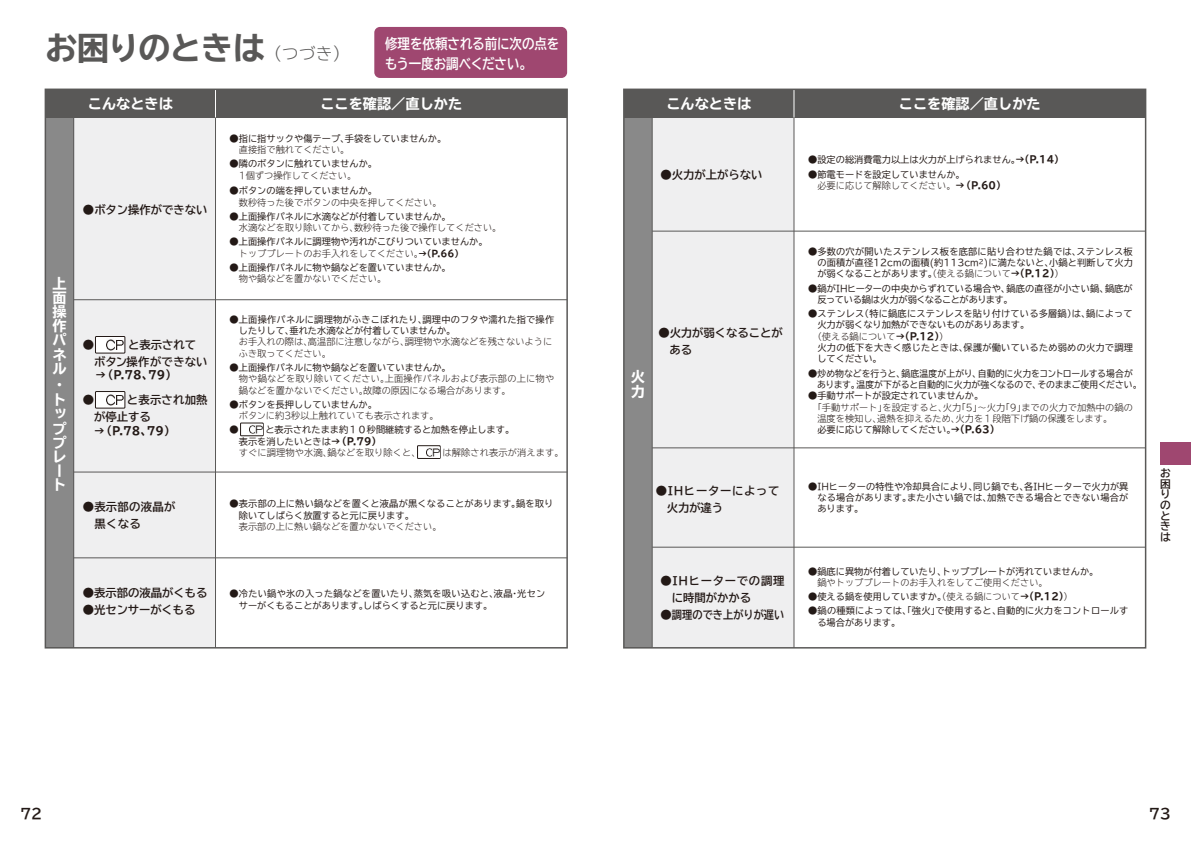
<style>
.page{position:relative;width:1191px;height:842px;background:#fff}
.page>*{position:absolute;margin:0;border:0;box-sizing:border-box;transform-origin:0 0}
.t1{font:700 expanded 31.9px "TBUD Go Std";letter-spacing:-.02em;color:#595857}
.t2{font:700 expanded 14.2px/14.2px "TBUD Go Std";color:#fff}
.t3{font:700 14.2px/19.8px "TBUD Go Std";color:#fff;scale:.88 1}
.t4{font:700 14.2px "TBUD Go Std";color:#231916}
.t5{font:700 11.3px/17px "TBUD Go Std";color:#231916}
.t6{font:700 11.3px/17px "TBUD Go Std";letter-spacing:.06em;color:#231916}
.t7{font:700 expanded 11.3px "TBUD Go Std";color:#231916;scale:.94 1}
.t8{font:700 11.3px/17px "TBUD Go Std";letter-spacing:.02em;color:#231916}
.t9{font:700 11.3px/17px "TBUD Go Std";letter-spacing:.025em;color:#231916}
.t10{font:700 11.3px "TBUD Go Std";color:#231916;scale:.9 1}
.t11{font:11.3px "TBUD Go Std";color:#231916}
.t12{font:700 10.6px/10.6px "TBUD Go Std";color:#231916}
.t13{font:9.2px/11.3px "TBUD Go Std";color:#231916}
.t14{font:300 9.2px/11.3px "TBUD Go Std Super";color:#231916}
.t15{font:9.2px/11.3px "TBUD Go Std";letter-spacing:.02em;color:#231916}
.t16{font:9.2px/11.3px "TBUD Go Std";letter-spacing:.025em;color:#231916}
.t17{font:300 9.2px/11.3px "TBUD Go Std Super";letter-spacing:.025em;color:#231916}
.s1{font-family:"TBUD Go Std Super";font-weight:300;font-stretch:normal;font-size:17px}
.s2{font-weight:400}
.s3{font-family:"TBUD Go Std";font-weight:700;font-stretch:expanded}
.s4{font-weight:700;font-stretch:expanded;font-size:9.9px}
.s5{font-family:"TBUD Go Std";font-weight:700;font-stretch:expanded;font-size:9.9px}
.s6{font-family:"TBUD Go Std Super";font-weight:300}
</style>
<div class="page">
<div style="left:1159px;top:442px;width:32px;height:23px;background:#9f4770"></div>
<div style="left:374px;top:27px;width:193px;height:51px;background:#9f4770;border-radius:6px"></div>
<div style="left:45px;top:118px;width:29px;height:530px;background:#898989"></div>
<div style="left:74px;top:118px;width:141px;height:530px;background:#efeff0"></div>
<div style="left:45px;top:89px;width:522px;height:29px;background:#595857"></div>
<svg style="left:215px;top:92px;width:1px;height:26px"></svg>
<div style="left:45px;top:89px;width:523px;height:559px;border:2px solid #595857"></div>
<hr style="left:73px;top:118px;width:1px;height:530px;background:#595857">
<hr style="left:215px;top:118px;width:1px;height:530px;background:#595857">
<hr style="left:74px;top:471px;width:493px;height:1px;background:#595857">
<hr style="left:74px;top:557px;width:493px;height:1px;background:#595857">
<hr style="left:74px;top:299px;width:493px;height:1px;background:#595857">
<div style="left:624px;top:118px;width:28px;height:530px;background:#898989"></div>
<div style="left:652px;top:118px;width:142px;height:530px;background:#efeff0"></div>
<div style="left:624px;top:89px;width:521px;height:29px;background:#595857"></div>
<svg style="left:793px;top:92px;width:1px;height:26px"></svg>
<div style="left:623px;top:89px;width:523px;height:559px;border:2px solid #595857"></div>
<hr style="left:651px;top:118px;width:1px;height:530px;background:#595857">
<hr style="left:793px;top:118px;width:1px;height:530px;background:#595857">
<hr style="left:652px;top:547px;width:493px;height:1px;background:#595857">
<hr style="left:652px;top:231px;width:493px;height:1px;background:#595857">
<hr style="left:652px;top:447px;width:493px;height:1px;background:#595857">
<div style="left:95px;top:336px;width:30px;height:17px;background:#fff"></div>
<div style="left:95px;top:336px;width:30px;height:17px;border:1px solid #231916"></div>
<svg style="left:107px;top:339px;width:8px;height:12px"></svg>
<img style="left:115px;top:338px;width:9px;height:14px">
<div style="left:95px;top:391px;width:30px;height:17px;background:#fff"></div>
<div style="left:95px;top:391px;width:30px;height:17px;border:1px solid #231916"></div>
<svg style="left:107px;top:394px;width:8px;height:12px"></svg>
<img style="left:115px;top:393px;width:9px;height:14px">
<div style="left:240px;top:423px;width:23px;height:13px;border:1px solid #231916"></div>
<svg style="left:249px;top:424px;width:13px;height:11px"></svg>
<div style="left:417px;top:445px;width:23px;height:14px;border:1px solid #231916"></div>
<svg style="left:426px;top:447px;width:13px;height:10px"></svg>
<h1 class="t1" style="left:45px;top:30px;width:306px">お困りのときは<span class="s1">（つづき）</span></h1>
<h2 class="t3" style="left:385px;top:34px;width:200px">修理を依頼される前に次の点をもう一度お調べください。</h2>
<h2 class="t2" style="left:88px;top:97px;width:87px">こんなときは</h2>
<h2 class="t2" style="left:320px;top:97px;width:143px">ここを確認／直しかた</h2>
<p class="t5" style="left:83px;top:201px;width:126px"><span class="s2">●</span>ボタン操作ができない</p>
<h2 class="t2" style="left:52px;top:277px;width:15px;text-align:justify">上面操作パネル</h2>
<h2 class="t2" style="left:52px;top:377px;width:14px;line-height:15.7px">・ト</h2>
<h2 class="t2" style="left:52px;top:407px;width:16px">ッププレート</h2>
<p class="t11" style="left:83px;top:336px;width:13px">●</p>
<p class="t5" style="left:94px;top:337px;width:115px;text-indent:34px">と表示されてボタン操作ができない</p>
<p class="t11" style="left:83px;top:391px;width:13px">●</p>
<p class="t7" style="left:96px;top:369px;width:87px">→（P.78、79）</p>
<p class="t8" style="left:83px;top:392px;width:126px;text-indent:44px">と表示され加熱　が停止する</p>
<p class="t7" style="left:94px;top:424px;width:87px">→（P.78、79）</p>
<p class="t9" style="left:95px;top:498px;width:82px;text-indent:-12px"><span class="s2">●</span>表示部の液晶が黒くなる</p>
<p class="t13" style="left:230px;top:133px;width:218px">●指に指サックや傷テープ、手袋をしていませんか。</p>
<p class="t14" style="left:239px;top:144px;width:112px">直接指で触れてください。</p>
<p class="t13" style="left:230px;top:158px;width:149px">●隣のボタンに触れていませんか。</p>
<p class="t14" style="left:239px;top:169px;width:119px">1個ずつ操作してください。</p>
<p class="t13" style="left:230px;top:185px;width:149px">●ボタンの端を押していませんか。</p>
<p class="t14" style="left:239px;top:196px;width:204px">数秒待った後でボタンの中央を押してください。</p>
<p class="t13" style="left:230px;top:211px;width:223px">●上面操作パネルに水滴などが付着していませんか。</p>
<p class="t14" style="left:239px;top:222px;width:264px">水滴などを取り除いてから、数秒待った後で操作してください。</p>
<p class="t13" style="left:230px;top:236px;width:259px">●上面操作パネルに調理物や汚れがこびりついていませんか。</p>
<p class="t14" style="left:239px;top:247px;width:226px">トッププレートのお手入れをしてください。<span class="s3">→（P.66）</span></p>
<p class="t13" style="left:230px;top:262px;width:223px">●上面操作パネルに物や鍋などを置いていませんか。</p>
<p class="t14" style="left:239px;top:273px;width:149px">物や鍋などを置かないでください。</p>
<p class="t16" style="left:239px;top:314px;width:317px;text-indent:-9px">●上面操作パネルに調理物がふきこぼれたり、調理中のフタや濡れた指で操作したりして、垂れた水滴などが付着していませんか。</p>
<p class="t14" style="left:239px;top:336px;width:315px">お手入れの際は、高温部に注意しながら、調理物や水滴などを残さないようにふき取ってください。</p>
<p class="t13" style="left:230px;top:362px;width:223px">●上面操作パネルに物や鍋などを置いていませんか。</p>
<p class="t17" style="left:239px;top:373px;width:317px">物や鍋などを取り除いてください。上面操作パネルおよび表示部の上に物や鍋などを置かないでください。故障の原因になる場合があります。</p>
<p class="t13" style="left:230px;top:399px;width:149px">●ボタンを長押ししていませんか。</p>
<p class="t14" style="left:239px;top:410px;width:201px">ボタンに約3秒以上触れていても表示されます。</p>
<p class="t13" style="left:230px;top:424px;width:11px">●</p>
<p class="t13" style="left:239px;top:424px;width:277px;text-indent:27px">と表示されたまま約１０秒間継続すると加熱を停止します。表示を消したいときは<span class="s4">→（P.79）</span></p>
<p class="t14" style="left:230px;top:447px;width:192px">　すぐに調理物や水滴、鍋などを取り除くと、</p>
<p class="t14" style="left:442px;top:447px;width:123px">は解除され表示が消えます。</p>
<p class="t15" style="left:239px;top:498px;width:316px;text-indent:-9px">●表示部の上に熱い鍋などを置くと液晶が黒くなることがあります。鍋を取り除いてしばらく放置すると元に戻ります。</p>
<p class="t14" style="left:239px;top:520px;width:204px">表示部の上に熱い鍋などを置かないでください。</p>
<p class="t5" style="left:83px;top:584px;width:126px"><span class="s2">●</span>表示部の液晶がくもる</p>
<p class="t5" style="left:83px;top:601px;width:114px"><span class="s2">●</span>光センサーがくもる</p>
<p class="t16" style="left:239px;top:588px;width:308px;text-indent:-9px">●冷たい鍋や氷の入った鍋などを置いたり、蒸気を吸い込むと、液晶・光センサーがくもることがあります。しばらくすると元に戻ります。</p>
<h2 class="t4" style="left:20px;top:802px;width:24px">72</h2>
<h2 class="t2" style="left:666px;top:97px;width:87px">こんなときは</h2>
<h2 class="t2" style="left:899px;top:97px;width:143px">ここを確認／直しかた</h2>
<p class="t5" style="left:660px;top:166px;width:104px"><span class="s2">●</span>火力が上がらない</p>
<p class="t13" style="left:808px;top:154px;width:257px">●設定の総消費電力以上は火力が上げられません。<span class="s4">→（P.14）</span></p>
<p class="t13" style="left:808px;top:168px;width:158px">●節電モードを設定していませんか。</p>
<p class="t14" style="left:817px;top:180px;width:189px">必要に応じて解除してください。<span class="s5">→（P.60）</span></p>
<h2 class="t2" style="left:631px;top:370px;width:15px">火力</h2>
<p class="t5" style="left:669px;top:324px;width:115px;text-indent:-11px"><span class="s2">●</span>火力が弱くなることがある</p>
<p class="t6" style="left:667px;top:482px;width:114px;text-indent:-11px"><span class="s2">●</span>IHヒーターによって火力が違う</p>
<p class="t6" style="left:672px;top:572px;width:114px;text-indent:-11px"><span class="s2">●</span>IHヒーターでの調理に時間がかかる</p>
<p class="t10" style="left:660px;top:605px;width:139px"><span class="s2">●</span>調理のでき上がりが遅い</p>
<p class="t13" style="left:817px;top:245px;width:317px;text-align:justify;text-indent:-9px">●多数の穴が開いたステンレス板を底部に貼り合わせた鍋では、ステンレス板の面積が直径12cmの面積(約113cm<sup>2</sup>)に満たないと、小鍋と判断して火力が弱くなることがあります。<span class="s6">（使える鍋について</span><span class="s4">→（P.12）</span><span class="s6">）</span></p>
<p class="t13" style="left:817px;top:282px;width:317px;text-indent:-9px">●鍋がIHヒーターの中央からずれている場合や、鍋底の直径が小さい鍋、鍋底が反っている鍋は火力が弱くなることがあります。</p>
<p class="t15" style="left:817px;top:308px;width:317px;text-indent:-9px">●ステンレス（特に鍋底にステンレスを貼り付けている多層鍋）は、鍋によって火力が弱くなり加熱ができないものがありあます。</p>
<p class="t14" style="left:808px;top:330px;width:142px">　（使える鍋について<span class="s5">→（P.12）</span>）</p>
<p class="t15" style="left:817px;top:342px;width:317px">火力の低下を大きく感じたときは、保護が働いているため弱めの火力で調理してください。</p>
<p class="t13" style="left:817px;top:367px;width:326px;text-indent:-9px">●炒め物などを行うと、鍋底温度が上がり、自動的に火力をコントロールする場合があります。温度が下がると自動的に火力が強くなるので、そのままご使用ください。</p>
<p class="t13" style="left:808px;top:390px;width:177px">●手動サポートが設定されていませんか。</p>
<p class="t14" style="left:817px;top:401px;width:317px;text-indent:-5px">「手動サポート」を設定すると、火力「5」～火力「9」までの火力で加熱中の鍋の温度を検知し、過熱を抑えるため、火力を１段階下げ鍋の保護をします。</p>
<p class="t13" style="left:817px;top:424px;width:183px">必要に応じて解除してください。<span class="s4">→（P.63）</span></p>
<p class="t13" style="left:817px;top:480px;width:313px;text-align:justify;text-indent:-9px">●IHヒーターの特性や冷却具合により、同じ鍋でも、各IHヒーターで火力が異なる場合があります。また小さい鍋では、加熱できる場合とできない場合があります。</p>
<p class="t13" style="left:808px;top:565px;width:292px">●鍋底に異物が付着していたり、トッププレートが汚れていませんか。</p>
<p class="t14" style="left:817px;top:577px;width:232px">鍋やトッププレートのお手入れをしてご使用ください。</p>
<p class="t13" style="left:808px;top:591px;width:266px">●使える鍋を使用していますか。<span class="s6">（使える鍋について</span><span class="s4">→（P.12）</span><span class="s6">）</span></p>
<p class="t15" style="left:817px;top:605px;width:312px;text-indent:-9px">●鍋の種類によっては、「強火」で使用すると、自動的に火力をコントロールする場合があります。</p>
<p class="t12" style="left:1160px;top:468px;width:12px">お困りのときは</p>
<h2 class="t4" style="left:1148px;top:802px;width:24px">73</h2>
</div>
